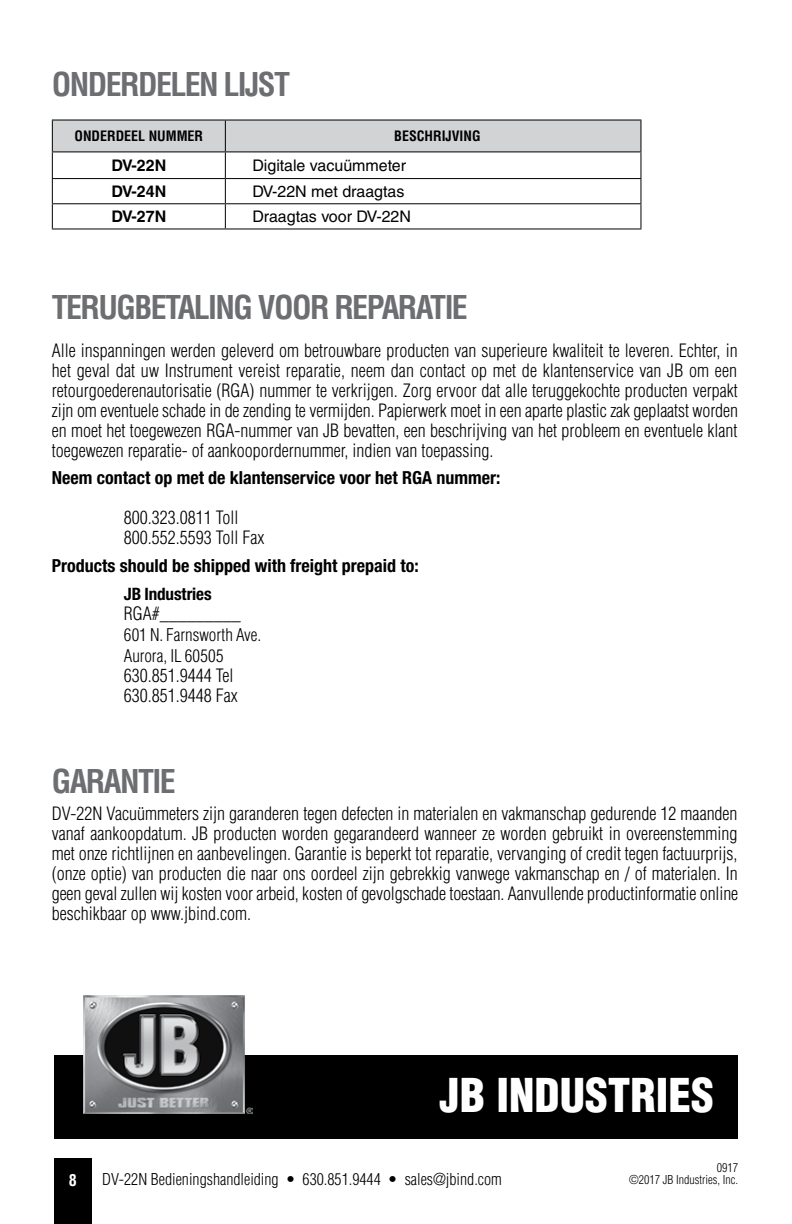
<style>
.page{position:relative;width:792px;height:1224px;background:#fff}
.page>*{position:absolute;margin:0;border:0;box-sizing:border-box;transform-origin:0 0}
.t1{font:900 condensed 45.6px "Helvetica LT Std";color:#fff}
.t2{font:700 condensed 32px "Helvetica LT Std";letter-spacing:-.05em;color:#6d6e71}
.t3{font:300 condensed 18px/20px "Helvetica";color:#000;text-align:justify}
.t4{font:700 condensed 18px "Helvetica Neue";color:#000}
.t5{font:300 condensed 17.2px/20.8px "Helvetica";color:#000}
.t6{font:700 condensed 17.2px "Helvetica Neue";letter-spacing:-.005em;color:#000}
.t7{font:300 condensed 16px "Helvetica";color:#000}
.t8{font:16px "Helvetica LT Std";color:#000}
.t9{font:700 16px "Helvetica LT Std";color:#000}
.t10{font:700 condensed 16px "Helvetica LT Std";color:#fff}
.t11{font:700 condensed 14px "Helvetica LT Std";color:#000}
.t12{font:300 condensed 12px/12px "Helvetica";color:#000;text-align:right}
</style>
<div class="page">
<div style="left:54px;top:1158px;width:37px;height:66px;background:#000"></div>
<div style="left:54px;top:1055px;width:684px;height:84px;background:#000"></div>
<img style="left:84px;top:995px;width:168px;height:118px">
<svg style="left:52px;top:120px;width:589px;height:108px"></svg>
<hr style="left:52px;top:228px;width:173px;height:1px;background:#000">
<hr style="left:225px;top:228px;width:416px;height:1px;background:#000">
<h2 class="t2" style="left:52px;top:64px;width:240px">ONDERDELEN LIJST</h2>
<p class="t11" style="left:74px;top:127px;width:130px">ONDERDEEL NUMMER</p>
<p class="t11" style="left:394px;top:127px;width:88px">BESCHRIJVING</p>
<p class="t9" style="left:111px;top:156px;width:56px">DV-22N</p>
<p class="t8" style="left:252px;top:156px;width:155px">Digitale vacuümmeter</p>
<p class="t9" style="left:111px;top:182px;width:56px">DV-24N</p>
<p class="t8" style="left:252px;top:182px;width:153px">DV-22N met draagtas</p>
<p class="t9" style="left:111px;top:207px;width:56px">DV-27N</p>
<p class="t8" style="left:252px;top:207px;width:160px">Draagtas voor DV-22N</p>
<h2 class="t2" style="left:52px;top:288px;width:418px">TERUGBETALING VOOR REPARATIE</h2>
<p class="t3" style="left:52px;top:341px;width:688px">Alle inspanningen werden geleverd om betrouwbare producten van superieure kwaliteit te leveren. Echter, in het geval dat uw Instrument vereist reparatie, neem dan contact op met de klantenservice van JB om een retourgoederenautorisatie (RGA) nummer te verkrijgen. Zorg ervoor dat alle teruggekochte producten verpakt zijn om eventuele schade in de zending te vermijden. Papierwerk moet in een aparte plastic zak geplaatst worden en moet het toegewezen RGA-nummer van JB bevatten, een beschrijving van het probleem en eventuele klant toegewezen reparatie- of aankoopordernummer, indien van toepassing.</p>
<p class="t4" style="left:52px;top:467px;width:450px">Neem contact op met de klantenservice voor het RGA nummer:</p>
<p class="t3" style="left:124px;top:508px;width:142px">800.323.0811 Toll<br>800.552.5593 Toll Fax</p>
<p class="t4" style="left:52px;top:554px;width:369px">Products should be shipped with freight prepaid to:</p>
<p class="t6" style="left:124px;top:583px;width:89px">JB Industries</p>
<p class="t3" style="left:124px;top:603px;width:118px">RGA#_________</p>
<p class="t5" style="left:124px;top:624px;width:139px">601 N. Farnsworth Ave.<br>Aurora, IL 60505</p>
<p class="t3" style="left:124px;top:665px;width:115px">630.851.9444 Tel<br>630.851.9448 Fax</p>
<h2 class="t2" style="left:52px;top:761px;width:125px">GARANTIE</h2>
<p class="t3" style="left:52px;top:803px;width:688px">DV-22N Vacuümmeters zijn garanderen tegen defecten in materialen en vakmanschap gedurende 12 maanden vanaf aankoopdatum. JB producten worden gegarandeerd wanneer ze worden gebruikt in overeenstemming met onze richtlijnen en aanbevelingen. Garantie is beperkt tot reparatie, vervanging of credit tegen factuurprijs, (onze optie) van producten die naar ons oordeel zijn gebrekkig vanwege vakmanschap en / of materialen. In geen geval zullen wij kosten voor arbeid, kosten of gevolgschade toestaan. Aanvullende productinformatie online beschikbaar op www.jbind.com.</p>
<h1 class="t1" style="left:440px;top:1066px;width:276px">JB INDUSTRIES</h1>
<p class="t10" style="left:69px;top:1170px;width:9px">8</p>
<p class="t7" style="left:102px;top:1169px;width:401px">DV-22N Bedieningshandleiding • 630.851.9444 • sales@jbind.com</p>
<p class="t12" style="left:629px;top:1162px;width:110px">0917<br>©2017 JB Industries, Inc.</p>
</div>
